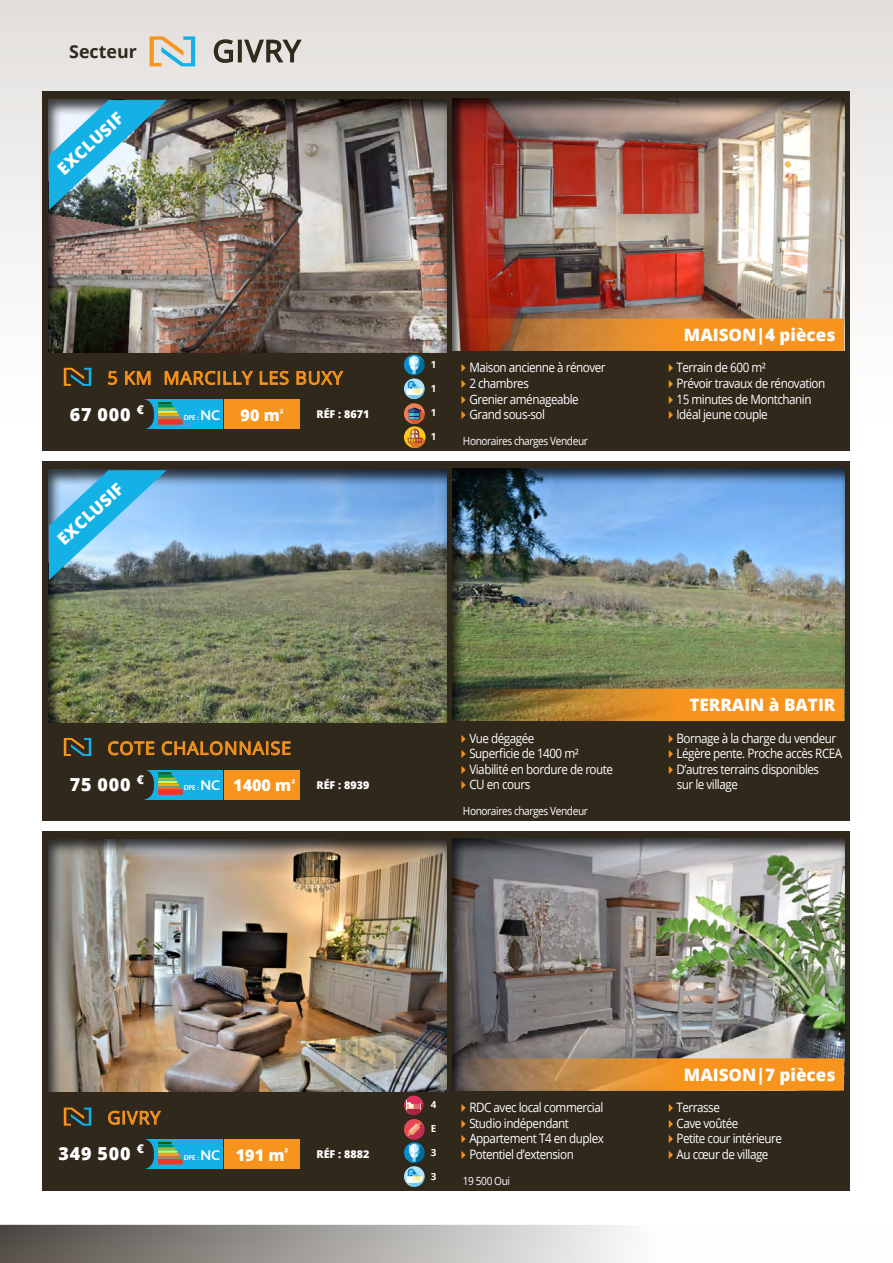
<style>
.page{position:relative;width:893px;height:1263px;background:#fff}
.page>*{position:absolute;margin:0;border:0;box-sizing:border-box;transform-origin:0 0}
.t1{font:29.85px "Open Sans";letter-spacing:.04em;color:#31281c}
.t2{font:18px "Open Sans";letter-spacing:.04em;color:#f7941e}
.t3{font:800 18px "Open Sans";letter-spacing:.04em;color:#fff}
.t4{font:700 17.85px "Open Sans";color:#31281c}
.t5{font:800 17.1px "Open Sans";color:#fff}
.t6{font:800 16.95px "Open Sans";color:#fff}
.t7{font:800 16.2px "Open Sans";color:#fff}
.t8{font:12.9px/15.6px "Open Sans";letter-spacing:-.04em;color:#fff;scale:.9 1}
.t9{font:800 12.15px "Open Sans";color:#fff}
.t10{font:11.25px "Open Sans";letter-spacing:-.04em;color:#fff;scale:.9 1}
.t11{font:800 10.8px "Open Sans";color:#fff}
.t12{font:700 9.75px "Open Sans";color:#fff}
.t13{font:700 7.35px "Bliss";color:#fff}
.s1{font-size:14.7px}
.s2{font-family:"Bliss";font-weight:700;font-size:7.35px}
.s3{font-family:"Bliss";font-weight:700;font-size:14.7px}
.s4{font-family:"Open Sans";font-weight:800;font-size:16.2px}
</style>
<div class="page">
<div style="left:0;top:0;width:893px;height:691px;background:linear-gradient(to bottom,#e6e3e0,#fff)"></div>
<div style="left:0;top:1223px;width:893px;height:40px;background:#000;opacity:.65"></div>
<div style="left:43px;top:92px;width:807px;height:359px;background:#31281c"></div>
<div style="left:48px;top:99px;width:399px;height:254px;background:#000;opacity:.75"></div>
<div style="left:452px;top:98px;width:393px;height:253px;background:#000;opacity:.75"></div>
<svg style="left:439px;top:319px;width:405px;height:32px"></svg>
<div style="left:224px;top:399px;width:76px;height:30px;background:#f7941e"></div>
<div style="left:142px;top:399px;width:80px;height:30px;background:#14b1e7"></div>
<svg style="left:142px;top:399px;width:41px;height:30px"></svg>
<svg style="left:404px;top:354px;width:21px;height:45px"></svg>
<svg style="left:404px;top:403px;width:21px;height:21px"></svg>
<svg style="left:404px;top:426px;width:21px;height:22px"></svg>
<svg style="left:407px;top:408px;width:18px;height:40px"></svg>
<svg style="left:64px;top:368px;width:27px;height:18px"></svg>
<svg style="left:108px;top:371px;width:10px;height:14px"></svg>
<svg style="left:125px;top:371px;width:26px;height:14px"></svg>
<svg style="left:164px;top:370px;width:125px;height:15px"></svg>
<svg style="left:296px;top:371px;width:48px;height:14px"></svg>
<img style="left:49px;top:100px;width:118px;height:110px">
<div style="left:43px;top:462px;width:807px;height:359px;background:#31281c"></div>
<div style="left:48px;top:469px;width:399px;height:254px;background:#000;opacity:.75"></div>
<div style="left:452px;top:468px;width:393px;height:254px;background:#000;opacity:.75"></div>
<svg style="left:439px;top:689px;width:405px;height:32px"></svg>
<div style="left:224px;top:770px;width:76px;height:29px;background:#f7941e"></div>
<div style="left:142px;top:770px;width:80px;height:29px;background:#14b1e7"></div>
<svg style="left:142px;top:770px;width:41px;height:30px"></svg>
<svg style="left:64px;top:738px;width:27px;height:18px"></svg>
<svg style="left:108px;top:741px;width:47px;height:15px"></svg>
<svg style="left:161px;top:741px;width:130px;height:15px"></svg>
<svg style="left:49px;top:470px;width:118px;height:110px"></svg>
<div style="left:43px;top:831px;width:807px;height:360px;background:#31281c"></div>
<div style="left:48px;top:839px;width:399px;height:253px;background:#000;opacity:.75"></div>
<div style="left:452px;top:838px;width:393px;height:253px;background:#000;opacity:.75"></div>
<svg style="left:439px;top:1058px;width:405px;height:33px"></svg>
<div style="left:224px;top:1139px;width:76px;height:30px;background:#f7941e"></div>
<div style="left:142px;top:1139px;width:80px;height:30px;background:#14b1e7"></div>
<svg style="left:142px;top:1139px;width:41px;height:30px"></svg>
<svg style="left:404px;top:1095px;width:21px;height:92px"></svg>
<svg style="left:64px;top:1107px;width:27px;height:18px"></svg>
<svg style="left:108px;top:1110px;width:53px;height:15px"></svg>
<svg style="left:213px;top:39px;width:21px;height:24px"></svg>
<div style="left:238px;top:40px;width:4px;height:22px;border:1px solid #31281c"></div>
<svg style="left:243px;top:38px;width:60px;height:28px"></svg>
<svg style="left:150px;top:36px;width:45px;height:30px"></svg>
<h3 class="t4" style="left:69px;top:38px;width:69px">Secteur</h3>
<h1 class="t1" style="left:213px;top:30px;width:89px">GIVRY</h1>
<h3 class="t6" style="left:51px;top:162px;width:84px;rotate:-43deg">EXCLUSIF</h3>
<h2 class="t2" style="left:107px;top:365px;width:237px">5 KM MARCILLY LES BUXY</h2>
<p class="t9" style="left:137px;top:400px;width:9px">€</p>
<h2 class="t3" style="left:70px;top:400px;width:62px">67 000</h2>
<p class="t13" style="left:184px;top:414px;width:38px">DPE : <span class="s1">NC</span></p>
<p class="t7" style="left:241px;top:403px;width:45px">90 m<sup>²</sup></p>
<p class="t11" style="left:316px;top:406px;width:54px">RÉF : 8671</p>
<h3 class="t6" style="left:51px;top:532px;width:84px;rotate:-43deg">EXCLUSIF</h3>
<h2 class="t2" style="left:107px;top:736px;width:185px">COTE CHALONNAISE</h2>
<p class="t9" style="left:137px;top:770px;width:9px">€</p>
<h2 class="t3" style="left:70px;top:770px;width:62px">75 000</h2>
<p class="t7" style="left:184px;top:773px;width:113px"><span class="s2">DPE :</span> <span class="s3">NC</span> 1400 m<sup>²</sup></p>
<p class="t11" style="left:316px;top:776px;width:54px">RÉF : 8939</p>
<p class="t12" style="left:431px;top:358px;width:7px">1</p>
<p class="t12" style="left:431px;top:382px;width:7px">1</p>
<p class="t12" style="left:431px;top:406px;width:7px">1</p>
<p class="t12" style="left:431px;top:430px;width:7px">1</p>
<h3 class="t5" style="left:684px;top:322px;width:153px">MAISON|4 pièces</h3>
<p class="t8" style="left:469px;top:360px;width:153px">Maison ancienne à rénover<br>2 chambres<br>Grenier aménageable<br>Grand sous-sol</p>
<p class="t8" style="left:676px;top:360px;width:167px">Terrain de 600 m²<br>Prévoir travaux de rénovation<br>15 minutes de Montchanin<br>Idéal jeune couple</p>
<p class="t10" style="left:463px;top:433px;width:140px">Honoraires charges Vendeur</p>
<h3 class="t5" style="left:689px;top:692px;width:148px">TERRAIN à BATIR</h3>
<p class="t8" style="left:469px;top:730px;width:161px">Vue dégagée<br>Superficie de 1400 m²<br>Viabilité en bordure de route<br>CU en cours</p>
<p class="t8" style="left:676px;top:730px;width:186px">Bornage à la charge du vendeur<br>Légère pente. Proche accès RCEA<br>D’autres terrains disponibles<br>sur le village</p>
<p class="t10" style="left:463px;top:803px;width:140px">Honoraires charges Vendeur</p>
<h2 class="t2" style="left:107px;top:1105px;width:54px">GIVRY</h2>
<p class="t9" style="left:137px;top:1140px;width:9px">€</p>
<h2 class="t3" style="left:59px;top:1140px;width:74px">349 500</h2>
<p class="t13" style="left:184px;top:1154px;width:106px">DPE : <span class="s1">NC</span> <span class="s4">191 m</span><sup>²</sup></p>
<p class="t11" style="left:316px;top:1146px;width:54px">RÉF : 8882</p>
<p class="t12" style="left:431px;top:1097px;width:7px">4</p>
<p class="t12" style="left:431px;top:1121px;width:7px">E</p>
<p class="t12" style="left:431px;top:1145px;width:7px">3</p>
<p class="t12" style="left:431px;top:1169px;width:7px">3</p>
<h3 class="t5" style="left:684px;top:1061px;width:153px">MAISON|7 pièces</h3>
<p class="t8" style="left:469px;top:1099px;width:151px">RDC avec local commercial<br>Studio indépendant<br>Appartement T4 en duplex<br>Potentiel d’extension</p>
<p class="t8" style="left:676px;top:1099px;width:119px">Terrasse<br>Cave voûtée<br>Petite cour intérieure<br>Au cœur de village</p>
<p class="t10" style="left:463px;top:1173px;width:54px">19 500 Oui</p>
</div>
